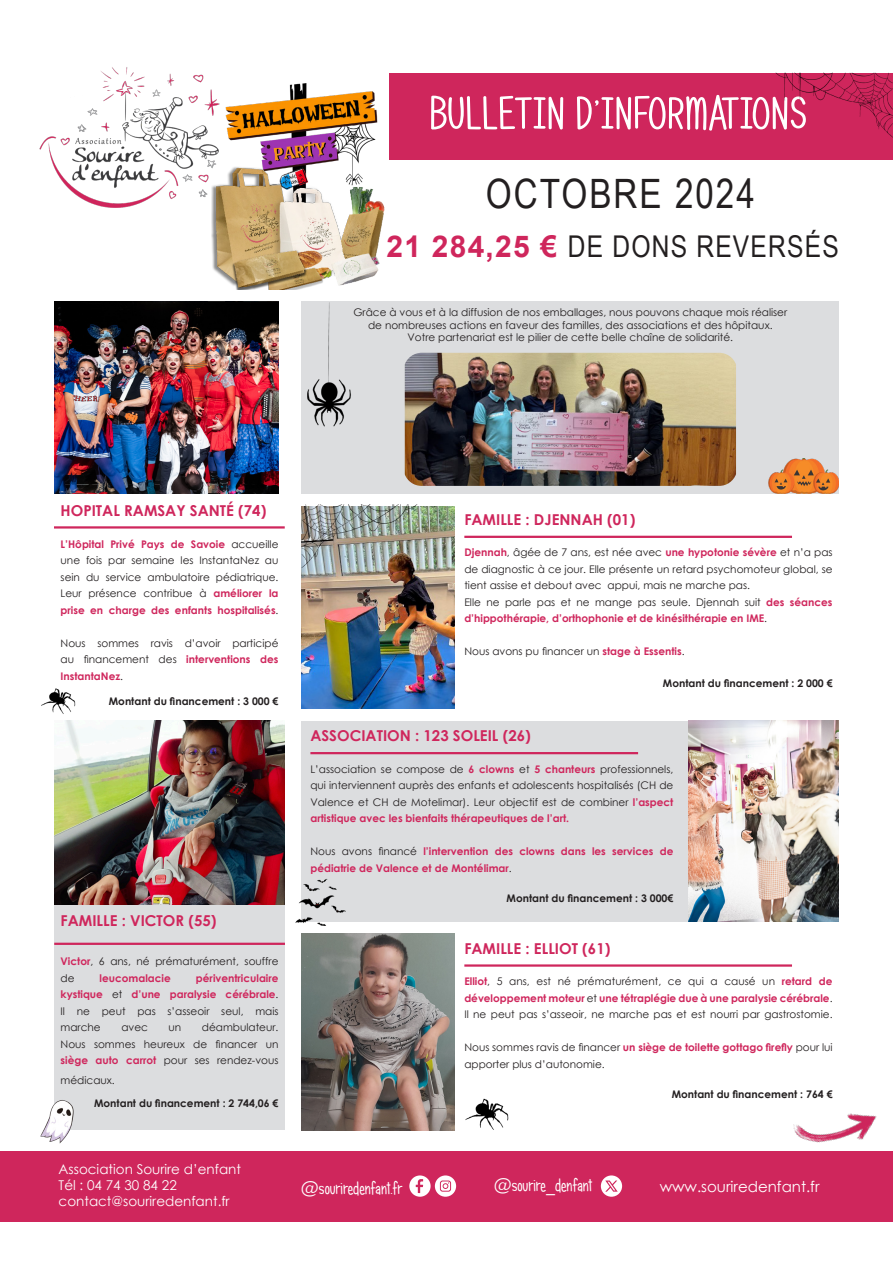
<style>
.page{position:relative;width:893px;height:1263px;background:#fff}
.page>*{position:absolute;margin:0;border:0;box-sizing:border-box;transform-origin:0 0}
.t1{font:45px "Candy Round BTN Cond";letter-spacing:.01em;color:#fff;scale:1.12 1}
.t2{font:40.5px "Arial Narrow";letter-spacing:.05em;color:#231f20}
.t3{font:30px "Arial Narrow";letter-spacing:.04em;color:#231f20}
.t4{font:18px "Candy Round BTN Cond";color:#fff}
.t5{font:700 15px "Century Gothic";color:#cf265c}
.t6{font:15px "Century Gothic";color:#fff}
.t7{font:13.5px "Century Gothic";color:#fff}
.t8{font:10.5px/16.5px "Century Gothic";color:#231f20;text-align:justify}
.t9{font:700 10.5px/16.5px "Century Gothic";color:#cf265c}
.t10{font:700 10.5px "Century Gothic";color:#231f20}
.s1{font-family:"Arial";font-weight:700;color:#cf265c}
.s2{font-weight:700;color:#cf265c}
.s3{font-weight:400;color:#231f20}
</style>
<div class="page">
<div style="left:0;top:1151px;width:893px;height:70px;background:#cf265c"></div>
<svg style="left:601px;top:1175px;width:21px;height:22px"></svg>
<svg style="left:409px;top:1175px;width:47px;height:22px"></svg>
<img style="left:302px;top:934px;width:153px;height:196px">
<hr style="left:464px;top:964px;width:328px;height:3px;background:#cf265c">
<div style="left:302px;top:720px;width:537px;height:201px;background:#dcdddf"></div>
<img style="left:688px;top:721px;width:151px;height:200px">
<hr style="left:310px;top:752px;width:328px;height:2px;background:#cf265c">
<img style="left:302px;top:506px;width:153px;height:202px">
<hr style="left:464px;top:536px;width:328px;height:2px;background:#cf265c">
<div style="left:54px;top:720px;width:231px;height:410px;background:#dcdddf"></div>
<img style="left:54px;top:720px;width:231px;height:184px">
<hr style="left:54px;top:943px;width:231px;height:2px;background:#cf265c">
<hr style="left:54px;top:526px;width:231px;height:2px;background:#cf265c">
<div style="left:302px;top:301px;width:537px;height:193px;background:#dcdddf"></div>
<img style="left:405px;top:353px;width:331px;height:133px">
<img style="left:237px;top:83px;width:141px;height:78px">
<div style="left:390px;top:74px;width:503px;height:86px;background:#cf265c"></div>
<img style="left:211px;top:161px;width:174px;height:128px">
<img style="left:39px;top:67px;width:198px;height:146px">
<img style="left:758px;top:72px;width:135px;height:66px">
<img style="left:40px;top:1100px;width:34px;height:43px">
<img style="left:41px;top:688px;width:35px;height:26px">
<img style="left:465px;top:1098px;width:44px;height:32px">
<img style="left:54px;top:301px;width:225px;height:193px">
<img style="left:302px;top:504px;width:116px;height:64px">
<img style="left:793px;top:1113px;width:84px;height:30px">
<img style="left:307px;top:302px;width:44px;height:125px">
<img style="left:296px;top:879px;width:50px;height:46px">
<img style="left:768px;top:458px;width:71px;height:36px">
<p class="t1" style="left:429px;top:87px;width:339px">BULLETIN D’INFORMATIONS</p>
<p class="t2" style="left:486px;top:164px;width:271px">OCTOBRE 2024</p>
<p class="t3" style="left:387px;top:225px;width:454px"><span class="s1">21 284,25 €</span> DE DONS REVERSÉS</p>
<p class="t8" style="left:353px;top:304px;width:435px">Grâce à vous et à la diffusion de nos emballages, nous pouvons chaque mois réaliser</p>
<p class="t8" style="left:368px;top:316px;width:406px">de nombreuses actions en faveur des familles, des associations et des hôpitaux.</p>
<p class="t8" style="left:408px;top:329px;width:327px">Votre partenariat est le pilier de cette belle chaîne de solidarité.</p>
<p class="t5" style="left:61px;top:499px;width:207px">HOPITAL RAMSAY SANTÉ (74)</p>
<p class="t8" style="left:61px;top:536px;width:219px"><span class="s2">L’Hôpital Privé Pays de Savoie</span> accueille une fois par semaine les InstantaNez au sein du service ambulatoire pédiatrique.<br>Leur présence contribue à <span class="s2">améliorer la prise en charge des enfants hospitalisés</span>.</p>
<p class="t8" style="left:61px;top:635px;width:219px">Nous sommes ravis d’avoir participé au financement des <span class="s2">interventions des InstantaNez</span>.</p>
<p class="t10" style="left:109px;top:693px;width:171px">Montant du financement : 3 000 €</p>
<p class="t5" style="left:61px;top:909px;width:158px">FAMILLE : VICTOR (55)</p>
<p class="t8" style="left:61px;top:953px;width:219px"><span class="s2">Victor</span>, 6 ans, né prématurément, souffre de</p>
<p class="t9" style="left:61px;top:969px;width:219px;text-align:justify;text-indent:135px">périventriculaire kystique <span class="s3">et</span> d’une paralysie cérébrale<span class="s3">.<br>Il ne peut pas s’asseoir seul, mais marche</span></p>
<p class="t9" style="left:100px;top:969px;width:73px">leucomalacie</p>
<p class="t8" style="left:61px;top:1019px;width:219px;text-indent:141px">déambulateur.<br>Nous sommes heureux de financer un <span class="s2">siège auto carrot</span> pour ses rendez-vous</p>
<p class="t8" style="left:61px;top:1071px;width:56px">médicaux.</p>
<p class="t10" style="left:94px;top:1095px;width:186px">Montant du financement : 2 744,06 €</p>
<p class="t8" style="left:121px;top:1019px;width:28px">avec</p>
<p class="t8" style="left:168px;top:1019px;width:14px">un</p>
<p class="t7" style="left:59px;top:1159px;width:184px">Association Sourire d’enfant</p>
<p class="t7" style="left:59px;top:1176px;width:120px">Tél : 04 74 30 84 22</p>
<p class="t7" style="left:59px;top:1192px;width:173px">contact@souriredenfant.fr</p>
<p class="t5" style="left:464px;top:508px;width:172px">FAMILLE : DJENNAH (01)</p>
<p class="t8" style="left:464px;top:544px;width:370px"><span class="s2">Djennah</span>, âgée de 7 ans, est née avec <span class="s2">une hypotonie sévère</span> et n’a pas de diagnostic à ce jour. Elle présente un retard psychomoteur global, se tient assise et debout avec appui, mais ne marche pas.</p>
<p class="t9" style="left:464px;top:593px;width:370px"><span class="s3">Elle ne parle pas et ne mange pas seule. Djennah suit</span> des séances d’hippothérapie, d’orthophonie et de kinésithérapie en IME<span class="s3">.</span></p>
<p class="t8" style="left:464px;top:643px;width:222px">Nous avons pu financer un <span class="s2">stage à Essentis</span>.</p>
<p class="t10" style="left:663px;top:675px;width:171px">Montant du financement : 2 000 €</p>
<p class="t5" style="left:310px;top:724px;width:222px">ASSOCIATION : 123 SOLEIL (26)</p>
<p class="t8" style="left:310px;top:760px;width:364px">L’association se compose de <span class="s2">6 clowns</span> et <span class="s2">5 chanteurs</span> professionnels, qui interviennent auprès des enfants et adolescents hospitalisés (CH de Valence et CH de Motelimar). Leur objectif est de combiner <span class="s2">l’aspect artistique avec les bienfaits thérapeutiques de l’art.</span></p>
<p class="t9" style="left:310px;top:843px;width:364px"><span class="s3">Nous avons financé</span> l’intervention des clowns dans les services de pédiatrie de Valence et de Montélimar<span class="s3">.</span></p>
<p class="t10" style="left:507px;top:890px;width:168px">Montant du financement : 3 000€</p>
<p class="t5" style="left:464px;top:937px;width:148px">FAMILLE : ELLIOT (61)</p>
<p class="t8" style="left:464px;top:973px;width:370px"><span class="s2">Elliot</span>, 5 ans, est né prématurément, ce qui a causé un <span class="s2">retard de développement moteur</span> et <span class="s2">une tétraplégie due à une paralysie cérébrale</span>.<br>Il ne peut pas s’asseoir, ne marche pas et est nourri par gastrostomie.</p>
<p class="t8" style="left:464px;top:1039px;width:370px">Nous sommes ravis de financer <span class="s2">un siège de toilette gottago firefly</span> pour lui apporter plus d’autonomie.</p>
<p class="t10" style="left:672px;top:1086px;width:162px">Montant du financement : 764 €</p>
<p class="t4" style="left:301px;top:1177px;width:103px">@souriredenfant.fr</p>
<p class="t4" style="left:494px;top:1174px;width:100px">@sourire_denfant</p>
<p class="t6" style="left:660px;top:1176px;width:161px">www.souriredenfant.fr</p>
</div>
